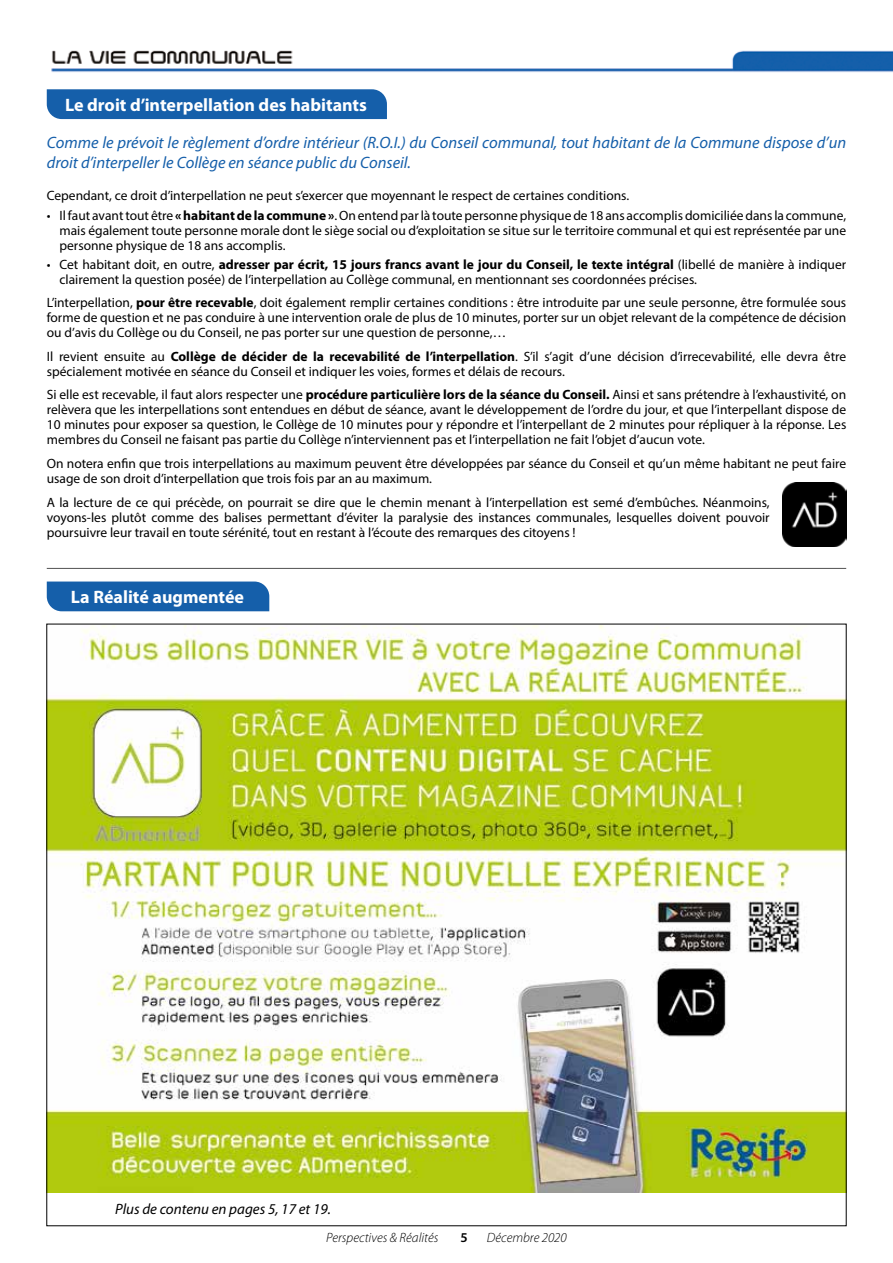
<style>
.page{position:relative;width:893px;height:1263px;background:#fff}
.page>*{position:absolute;margin:0;border:0;box-sizing:border-box;transform-origin:0 0}
.t1{font:700 18px "Myriad Pro";color:#fff}
.t2{font:italic 16.5px/19.8px "Myriad Pro";color:#155faa}
.t3{font:italic 15px "Myriad Pro";color:#000}
.t4{font:13.5px/15px "Myriad Pro";color:#000;text-align:justify}
.t5{font:italic 300 13.5px "Myriad Pro";color:#000}
.t6{font:600 13.5px "Myriad Pro";color:#000}
.s1{font-weight:700}
</style>
<div class="page">
<img style="left:51px;top:50px;width:842px;height:22px">
<div style="left:47px;top:89px;width:340px;height:30px;background:#155faa"></div>
<div style="left:47px;top:581px;width:222px;height:30px;background:#155faa"></div>
<img style="left:48px;top:626px;width:797px;height:567px">
<hr style="left:47px;top:568px;width:799px;height:1px;background:#525251">
<img style="left:782px;top:483px;width:64px;height:63px">
<h1 class="t1" style="left:65px;top:93px;width:304px">Le droit d’interpellation des habitants</h1>
<p class="t2" style="left:47px;top:132px;width:801px">Comme le prévoit le règlement d’ordre intérieur (R.O.I.) du Conseil communal, tout habitant de la Commune dispose d’un droit d’interpeller le Collège en séance public du Conseil.</p>
<p class="t4" style="left:47px;top:188px;width:584px">Cependant, ce droit d’interpellation ne peut s’exercer que moyennant le respect de certaines conditions.</p>
<p class="t4" style="left:60px;top:207px;width:788px;text-indent:-13px">• Il faut avant tout être <span class="s1">« habitant de la commune »</span>. On entend par là toute personne physique de 18 ans accomplis domiciliée dans la commune, mais également toute personne morale dont le siège social ou d’exploitation se situe sur le territoire communal et qui est représentée par une personne physique de 18 ans accomplis.</p>
<p class="t4" style="left:60px;top:257px;width:788px;text-indent:-13px">• Cet habitant doit, en outre, <span class="s1">adresser par écrit, 15 jours francs avant le jour du Conseil, le texte intégral</span> (libellé de manière à indiquer clairement la question posée) de l’interpellation au Collège communal, en mentionnant ses coordonnées précises.</p>
<p class="t4" style="left:47px;top:295px;width:801px">L’interpellation, <span class="s1">pour être recevable</span>, doit également remplir certaines conditions : être introduite par une seule personne, être formulée sous forme de question et ne pas conduire à une intervention orale de plus de 10 minutes, porter sur un objet relevant de la compétence de décision ou d’avis du Collège ou du Conseil, ne pas porter sur une question de personne,…</p>
<p class="t4" style="left:47px;top:349px;width:801px">Il revient ensuite au <span class="s1">Collège de décider de la recevabilité de l’interpellation</span>. S’il s’agit d’une décision d’irrecevabilité, elle devra être spécialement motivée en séance du Conseil et indiquer les voies, formes et délais de recours.</p>
<p class="t4" style="left:47px;top:387px;width:801px">Si elle est recevable, il faut alors respecter une <span class="s1">procédure particulière lors de la séance du Conseil.</span> Ainsi et sans prétendre à l’exhaustivité, on relèvera que les interpellations sont entendues en début de séance, avant le développement de l’ordre du jour, et que l’interpellant dispose de 10 minutes pour exposer sa question, le Collège de 10 minutes pour y répondre et l’interpellant de 2 minutes pour répliquer à la réponse. Les membres du Conseil ne faisant pas partie du Collège n’interviennent pas et l’interpellation ne fait l’objet d’aucun vote.</p>
<p class="t4" style="left:47px;top:456px;width:801px">On notera enfin que trois interpellations au maximum peuvent être développées par séance du Conseil et qu’un même habitant ne peut faire usage de son droit d’interpellation que trois fois par an au maximum.</p>
<p class="t4" style="left:47px;top:494px;width:724px">A la lecture de ce qui précède, on pourrait se dire que le chemin menant à l’interpellation est semé d’embûches. Néanmoins, voyons-les plutôt comme des balises permettant d’éviter la paralysie des instances communales, lesquelles doivent pouvoir poursuivre leur travail en toute sérénité, tout en restant à l’écoute des remarques des citoyens !</p>
<h1 class="t1" style="left:71px;top:585px;width:175px">La Réalité augmentée</h1>
<p class="t3" style="left:115px;top:1200px;width:217px">Plus de contenu en pages 5, 17 et 19.</p>
<p class="t5" style="left:326px;top:1229px;width:114px">Perspectives &amp; Réalités</p>
<p class="t6" style="left:460px;top:1228px;width:9px">5</p>
<p class="t5" style="left:487px;top:1229px;width:81px">Décembre 2020</p>
</div>
